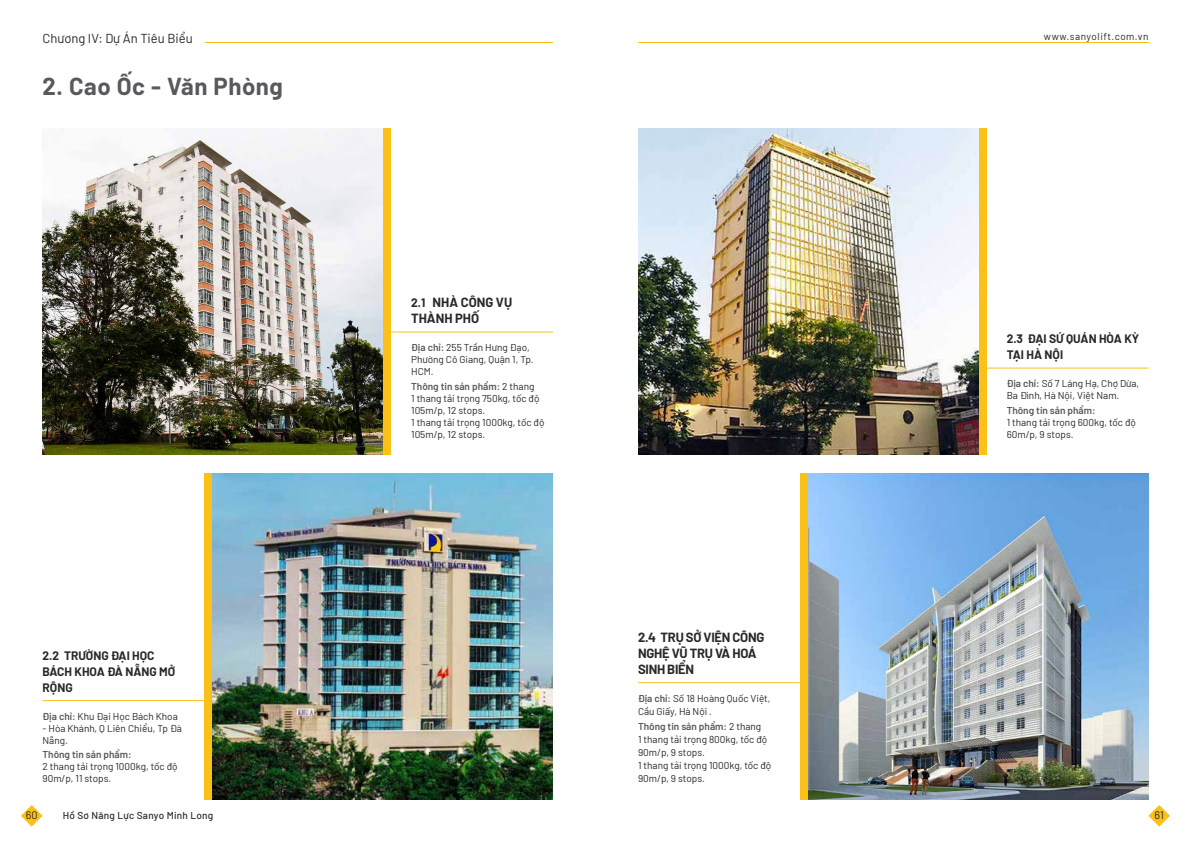
<style>
.page{position:relative;width:1191px;height:842px;background:#fff}
.page>*{position:absolute;margin:0;border:0;box-sizing:border-box;transform-origin:0 0}
.t1{font:700 24px "Barlow";letter-spacing:.025em;color:#58595b}
.t2{font:700 13px/16px "Barlow";letter-spacing:-.02em;color:#292829}
.t3{font:13px "Barlow";color:#292829}
.t4{font:700 13px/16px "Barlow";color:#292829}
.t5{font:700 12px/16px "Barlow";color:#292829}
.t6{font:11px "Barlow";color:#292829}
.t7{font:10px/12px "Barlow";color:#292829}
.t8{font:600 10px "Barlow";color:#58595b}
.t9{font:500 10px "Barlow";letter-spacing:.025em;color:#292829}
.t10{font:10px "Barlow";letter-spacing:.05em;color:#292829}
.s1{font-weight:600;color:#58595b}
.s2{font-size:12px}
</style>
<div class="page">
<svg style="left:1148px;top:805px;width:22px;height:22px"></svg>
<svg style="left:21px;top:805px;width:22px;height:22px"></svg>
<hr style="left:205px;top:42px;width:347px;height:1px;background:#fbc119">
<hr style="left:638px;top:42px;width:510px;height:1px;background:#fbc119">
<div style="left:338px;top:129px;width:53px;height:326px;background:#fbc119"></div>
<div style="left:204px;top:473px;width:53px;height:326px;background:#fbc119"></div>
<img style="left:43px;top:129px;width:340px;height:326px">
<hr style="left:391px;top:331px;width:162px;height:1px;background:#fbc119">
<img style="left:213px;top:473px;width:340px;height:326px">
<hr style="left:43px;top:700px;width:161px;height:1px;background:#fbc119">
<div style="left:934px;top:129px;width:52px;height:326px;background:#fbc119"></div>
<div style="left:799px;top:473px;width:53px;height:326px;background:#fbc119"></div>
<hr style="left:986px;top:368px;width:162px;height:1px;background:#fbc119">
<img style="left:638px;top:129px;width:340px;height:326px">
<img style="left:808px;top:473px;width:340px;height:326px">
<hr style="left:638px;top:682px;width:161px;height:1px;background:#fbc119">
<h2 class="t3" style="left:43px;top:28px;width:152px">Chương IV: Dự Án Tiêu Biểu</h2>
<p class="t10" style="left:1044px;top:29px;width:106px">www.sanyolift.com.vn</p>
<h1 class="t1" style="left:43px;top:68px;width:242px">2. Cao Ốc - Văn Phòng</h1>
<p class="t5" style="left:43px;top:646px;width:134px">2.2 TRƯỜNG ĐẠI HỌC<br>BÁCH KHOA ĐÀ NẴNG MỞ<br>RỘNG</p>
<p class="t7" style="left:43px;top:709px;width:137px"><span class="s1">Địa chỉ:</span> Khu Đại Học Bách Khoa</p>
<p class="t7" style="left:43px;top:721px;width:141px">- Hòa Khánh, Q Liên Chiểu, Tp Đà<br>Nẵng.</p>
<p class="t8" style="left:43px;top:747px;width:91px">Thông tin sản phẩm:</p>
<p class="t7" style="left:43px;top:760px;width:137px">2 thang tải trọng 1000kg, tốc độ<br>90m/p, 11 stops.</p>
<h2 class="t4" style="left:411px;top:293px;width:103px"><span class="s2">2.1</span> NHÀ CÔNG VỤ<br>THÀNH PHỐ</h2>
<p class="t7" style="left:411px;top:341px;width:124px"><span class="s1">Địa chỉ:</span> 255 Trần Hưng Đạo,<br>Phường Cô Giang, Quận 1, Tp.<br>HCM.</p>
<p class="t7" style="left:411px;top:379px;width:135px"><span class="s1">Thông tin sản phẩm:</span> 2 thang<br>1 thang tải trọng 750kg, tốc độ<br>105m/p, 12 stops.<br>1 thang tải trọng 1000kg, tốc độ<br>105m/p, 12 stops.</p>
<h2 class="t2" style="left:638px;top:628px;width:128px">2.4 TRỤ SỞ VIỆN CÔNG<br>NGHỆ VŨ TRỤ VÀ HOÁ<br>SINH BIỂN</h2>
<p class="t7" style="left:638px;top:691px;width:134px;line-height:13px"><span class="s1">Địa chỉ:</span> Số 18 Hoàng Quốc Việt,<br>Cầu Giấy, Hà Nội .</p>
<p class="t7" style="left:638px;top:719px;width:135px;line-height:13px"><span class="s1">Thông tin sản phẩm:</span> 2 thang<br>1 thang tải trọng 800kg, tốc độ<br>90m/p, 9 stops.<br>1 thang tải trọng 1000kg, tốc độ<br>90m/p, 9 stops.</p>
<p class="t5" style="left:1006px;top:330px;width:134px">2.3 ĐẠI SỨ QUÁN HÒA KỲ<br>TẠI HÀ NỘI</p>
<p class="t7" style="left:1006px;top:377px;width:134px"><span class="s1">Địa chỉ:</span> Số 7 Láng Hạ, Chợ Dừa,<br>Ba Đình, Hà Nội, Việt Nam.</p>
<p class="t8" style="left:1006px;top:403px;width:91px">Thông tin sản phẩm:</p>
<p class="t7" style="left:1006px;top:415px;width:131px">1 thang tải trọng 600kg, tốc độ<br>60m/p, 9 stops.</p>
<p class="t9" style="left:63px;top:808px;width:152px">Hồ Sơ Năng Lực Sanyo Minh Long</p>
<p class="t6" style="left:26px;top:807px;width:13px">60</p>
<p class="t6" style="left:1154px;top:807px;width:11px">61</p>
</div>
